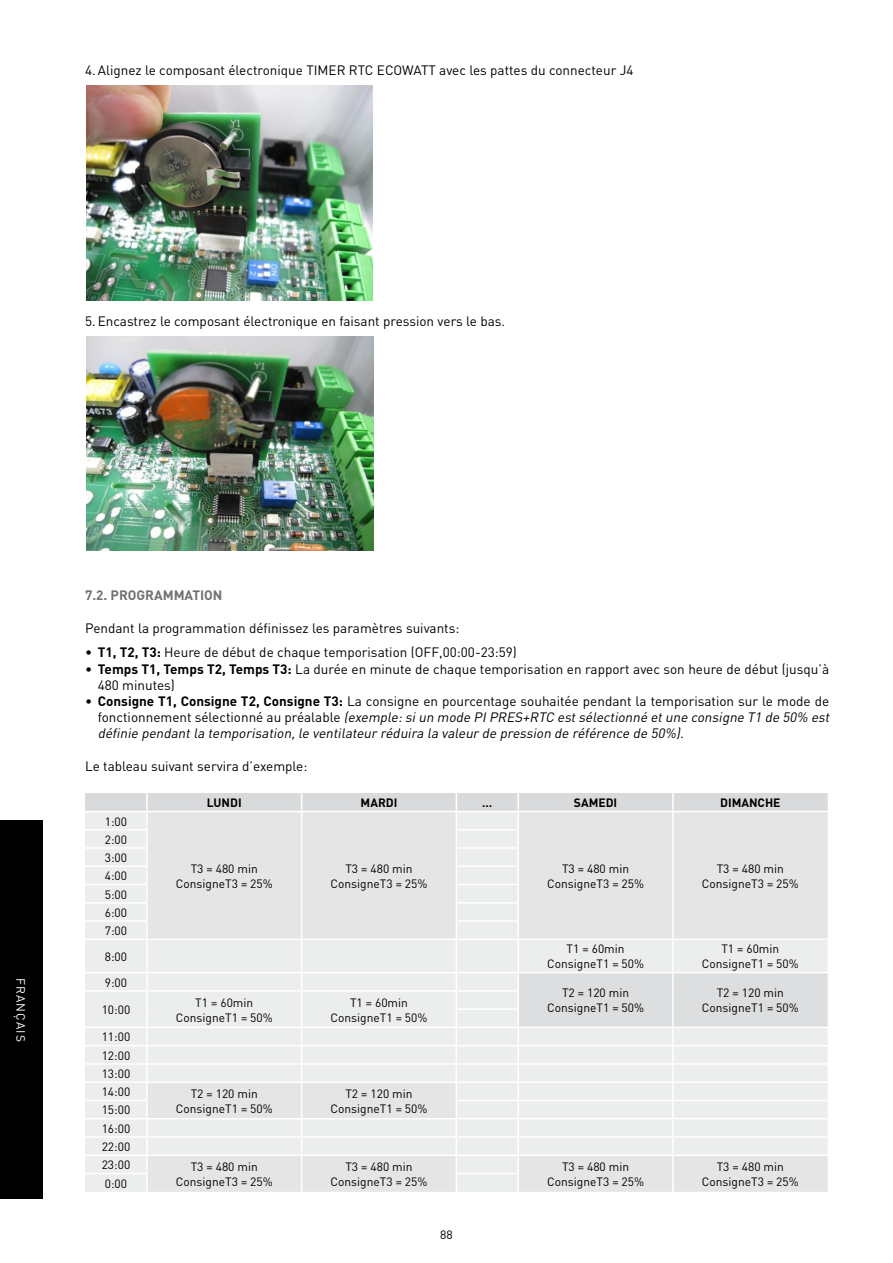
<style>
.page{position:relative;width:893px;height:1263px;background:#fff}
.page>*{position:absolute;margin:0;border:0;box-sizing:border-box;transform-origin:0 0}
.t1{font:13.5px/16.2px "DIN";color:#000}
.t2{font:italic 13.5px/16.2px "DIN";color:#000}
.t3{font:700 13.5px "DIN";color:#707173}
.t4{font:12px/15px "DIN";color:#000;text-align:center}
.t5{font:700 12px "DIN";color:#000}
.t6{font:12px "DIN";letter-spacing:.09em;color:#fff}
.s1{font-weight:700}
.s2{font-style:normal}
.s3{font-weight:700;font-style:normal}
</style>
<div class="page">
<div style="left:0;top:821px;width:43px;height:378px;background:#000"></div>
<img style="left:86px;top:86px;width:287px;height:214px">
<img style="left:86px;top:337px;width:287px;height:214px">
<div style="left:85px;top:940px;width:61px;height:252px;background:#eceded"></div>
<div style="left:148px;top:940px;width:680px;height:252px;background:#eceded"></div>
<svg style="left:85px;top:793px;width:743px;height:145px;background:#e5e5e6"></svg>
<hr style="left:301px;top:940px;width:1px;height:32px;background:#fff">
<hr style="left:456px;top:940px;width:1px;height:32px;background:#fff">
<hr style="left:517px;top:940px;width:2px;height:32px;background:#fff">
<hr style="left:672px;top:940px;width:2px;height:32px;background:#fff">
<hr style="left:85px;top:972px;width:217px;height:1px;background:#fff">
<hr style="left:302px;top:972px;width:154px;height:1px;background:#fff">
<hr style="left:456px;top:972px;width:62px;height:1px;background:#fff">
<hr style="left:85px;top:990px;width:217px;height:1px;background:#fff">
<hr style="left:302px;top:990px;width:154px;height:1px;background:#fff">
<hr style="left:456px;top:990px;width:63px;height:1px;background:#fff">
<hr style="left:456px;top:1008px;width:63px;height:2px;background:#fff">
<hr style="left:85px;top:1027px;width:217px;height:1px;background:#fff">
<hr style="left:302px;top:1027px;width:154px;height:1px;background:#fff">
<hr style="left:456px;top:1027px;width:62px;height:1px;background:#fff">
<hr style="left:85px;top:1045px;width:217px;height:1px;background:#fff">
<hr style="left:302px;top:1045px;width:154px;height:1px;background:#fff">
<hr style="left:456px;top:1045px;width:62px;height:1px;background:#fff">
<hr style="left:85px;top:1063px;width:217px;height:2px;background:#fff">
<hr style="left:302px;top:1063px;width:154px;height:2px;background:#fff">
<hr style="left:456px;top:1063px;width:62px;height:2px;background:#fff">
<hr style="left:85px;top:1081px;width:217px;height:2px;background:#fff">
<hr style="left:302px;top:1081px;width:154px;height:2px;background:#fff">
<hr style="left:456px;top:1081px;width:62px;height:2px;background:#fff">
<hr style="left:85px;top:1100px;width:63px;height:1px;background:#fff">
<hr style="left:456px;top:1100px;width:62px;height:1px;background:#fff">
<hr style="left:85px;top:1118px;width:217px;height:1px;background:#fff">
<hr style="left:302px;top:1118px;width:154px;height:1px;background:#fff">
<hr style="left:456px;top:1118px;width:62px;height:1px;background:#fff">
<hr style="left:85px;top:1136px;width:217px;height:2px;background:#fff">
<hr style="left:302px;top:1136px;width:154px;height:2px;background:#fff">
<hr style="left:456px;top:1136px;width:62px;height:2px;background:#fff">
<hr style="left:85px;top:1154px;width:217px;height:2px;background:#fff">
<hr style="left:302px;top:1154px;width:154px;height:2px;background:#fff">
<svg style="left:301px;top:973px;width:1px;height:219px"></svg>
<hr style="left:456px;top:1154px;width:62px;height:2px;background:#fff">
<hr style="left:85px;top:1173px;width:63px;height:1px;background:#fff">
<hr style="left:456px;top:1173px;width:63px;height:1px;background:#fff">
<svg style="left:456px;top:973px;width:1px;height:219px"></svg>
<svg style="left:517px;top:972px;width:311px;height:220px;background:#e8e9e9"></svg>
<p class="t1" style="left:85px;top:63px;width:550px">4. Alignez le composant électronique TIMER RTC ECOWATT avec les pattes du connecteur J4</p>
<p class="t1" style="left:85px;top:314px;width:422px">5. Encastrez le composant électronique en faisant pression vers le bas.</p>
<p class="t6" style="left:25px;top:978px;width:65px;rotate:90deg">FRANÇAIS</p>
<p class="t3" style="left:85px;top:591px;width:139px">7.2. PROGRAMMATION</p>
<p class="t1" style="left:85px;top:621px;width:376px">Pendant la programmation définissez les paramètres suivants:</p>
<p class="t1" style="left:85px;top:646px;width:433px">• <span class="s1">T1, T2, T3:</span> Heure de début de chaque temporisation (OFF,00:00-23:59)</p>
<p class="t1" style="left:98px;top:662px;width:733px;text-indent:-13px">• <span class="s1">Temps T1, Temps T2, Temps T3:</span> La durée en minute de chaque temporisation en rapport avec son heure de début (jusqu’à<br>480 minutes)</p>
<p class="t2" style="left:98px;top:695px;width:735px;text-indent:-13px"><span class="s2">•</span> <span class="s3">Consigne T1, Consigne T2, Consigne T3:</span> <span class="s2">La consigne en pourcentage souhaitée pendant la temporisation sur le mode de fo n ct i o n n e m e n t s é le ct i o n n é a u p ré a la b le</span> (exemple: si un mode PI PRES+RTC est sélectionné et une consigne T1 de 50% est définie pendant la temporisation, le ventilateur réduira la valeur de pression de référence de 50%).</p>
<p class="t1" style="left:85px;top:759px;width:224px">Le tableau suivant servira d’exemple:</p>
<p class="t5" style="left:207px;top:799px;width:36px">LUNDI</p>
<p class="t5" style="left:361px;top:799px;width:38px">MARDI</p>
<p class="t5" style="left:482px;top:799px;width:12px">…</p>
<p class="t5" style="left:574px;top:799px;width:45px">SAMEDI</p>
<p class="t5" style="left:720px;top:799px;width:62px">DIMANCHE</p>
<p class="t4" style="left:105px;top:815px;width:24px">1:00</p>
<p class="t4" style="left:176px;top:862px;width:98px">T3 = 480 min<br>ConsigneT3 = 25%</p>
<p class="t4" style="left:331px;top:862px;width:98px">T3 = 480 min<br>ConsigneT3 = 25%</p>
<p class="t4" style="left:547px;top:862px;width:98px">T3 = 480 min<br>ConsigneT3 = 25%</p>
<p class="t4" style="left:702px;top:862px;width:98px">T3 = 480 min<br>ConsigneT3 = 25%</p>
<p class="t4" style="left:105px;top:832px;width:24px;line-height:18.3px;text-align:justify">2:00<br>3:00<br>4:00<br>5:00<br>6:00<br>7:00</p>
<p class="t4" style="left:105px;top:950px;width:24px">8:00</p>
<p class="t4" style="left:547px;top:943px;width:98px">T1 = 60min<br>ConsigneT1 = 50%</p>
<p class="t4" style="left:702px;top:943px;width:98px">T1 = 60min<br>ConsigneT1 = 50%</p>
<p class="t4" style="left:105px;top:976px;width:24px">9:00</p>
<p class="t4" style="left:547px;top:987px;width:98px">T2 = 120 min<br>ConsigneT1 = 50%</p>
<p class="t4" style="left:717px;top:987px;width:69px">T2 = 120 min</p>
<p class="t4" style="left:176px;top:996px;width:98px">T1 = 60min<br>ConsigneT1 = 50%</p>
<p class="t4" style="left:331px;top:996px;width:98px">T1 = 60min<br>ConsigneT1 = 50%</p>
<p class="t4" style="left:102px;top:1004px;width:30px">10:00</p>
<p class="t4" style="left:702px;top:1002px;width:98px">ConsigneT1 = 50%</p>
<p class="t4" style="left:102px;top:1029px;width:30px;line-height:18.3px;text-align:justify">11:00<br>12:00<br>13:00<br>14:00</p>
<p class="t4" style="left:176px;top:1087px;width:98px">T2 = 120 min<br>ConsigneT1 = 50%</p>
<p class="t4" style="left:345px;top:1087px;width:69px">T2 = 120 min</p>
<p class="t4" style="left:102px;top:1104px;width:30px">15:00</p>
<p class="t4" style="left:331px;top:1102px;width:98px">ConsigneT1 = 50%</p>
<p class="t4" style="left:102px;top:1121px;width:30px;line-height:18.3px;text-align:justify">16:00<br>22:00<br>23:00</p>
<p class="t4" style="left:176px;top:1160px;width:98px">T3 = 480 min<br>ConsigneT3 = 25%</p>
<p class="t4" style="left:331px;top:1160px;width:98px">T3 = 480 min<br>ConsigneT3 = 25%</p>
<p class="t4" style="left:547px;top:1160px;width:98px">T3 = 480 min<br>ConsigneT3 = 25%</p>
<p class="t4" style="left:717px;top:1160px;width:69px">T3 = 480 min</p>
<p class="t4" style="left:105px;top:1177px;width:24px">0:00</p>
<p class="t4" style="left:702px;top:1175px;width:98px">ConsigneT3 = 25%</p>
<p class="t4" style="left:440px;top:1228px;width:14px">88</p>
</div>
